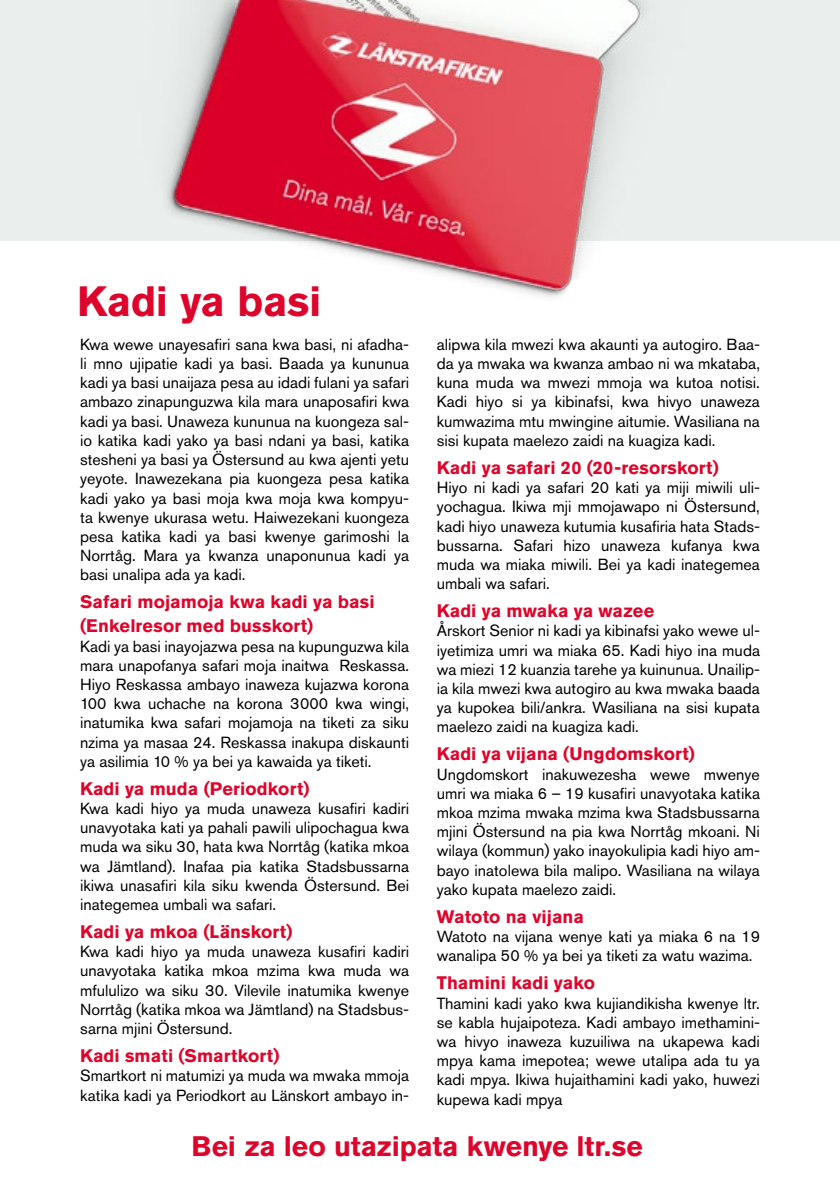
<style>
.page{position:relative;width:840px;height:1191px;background:#fff}
.page>*{position:absolute;margin:0;border:0;box-sizing:border-box;transform-origin:0 0}
.t1{font:700 42px "Akzidenz Grotesk Std";letter-spacing:-.01em;color:#dd052b}
.t2{font:700 28px "Akzidenz Grotesk Std";letter-spacing:-.005em;color:#dd052b}
.t3{font:700 18px/24px "Akzidenz Grotesk Std";letter-spacing:.005em;color:#dd052b}
.t4{font:16px/19.2px "Akzidenz Grotesk Std";color:#000;text-align:justify}
</style>
<div class="page">
<img style="left:0;top:0;width:839px;height:297px">
<h1 class="t1" style="left:77px;top:277px;width:245px">Kadi ya basi</h1>
<p class="t4" style="left:80px;top:334px;width:330px">Kwa wewe unayesafiri sana kwa basi, ni afadha&shy;li mno ujipatie kadi ya basi. Baada ya kununua kadi ya basi unaijaza pesa au idadi fulani ya safari ambazo zinapunguzwa kila mara unaposafiri kwa kadi ya basi. Unaweza kununua na kuongeza sal&shy;io katika kadi yako ya basi ndani ya basi, katika stesheni ya basi ya Östersund au kwa ajenti yetu yeyote. Inawezekana pia kuongeza pesa katika kadi yako ya basi moja kwa moja kwa kompyu&shy;ta kwenye ukurasa wetu. Haiwezekani kuongeza pesa katika kadi ya basi kwenye garimoshi la Norrtåg. Mara ya kwanza unaponunua kadi ya basi unalipa ada ya kadi.</p>
<p class="t3" style="left:80px;top:590px;width:296px">Safari mojamoja kwa kadi ya basi (Enkelresor med busskort)</p>
<p class="t4" style="left:80px;top:636px;width:330px">Kadi ya basi inayojazwa pesa na kupunguzwa kila mara unapofanya safari moja inaitwa Reskassa.<br>Hiyo Reskassa ambayo inaweza kujazwa korona 100 kwa uchache na korona 3000 kwa wingi, inatumika kwa safari mojamoja na tiketi za siku nzima ya masaa 24. Reskassa inakupa diskaunti ya asilimia 10 % ya bei ya kawaida ya tiketi.</p>
<p class="t3" style="left:80px;top:776px;width:231px">Kadi ya muda (Periodkort)</p>
<p class="t4" style="left:80px;top:798px;width:330px">Kwa kadi hiyo ya muda unaweza kusafiri kadiri unavyotaka kati ya pahali pawili ulipochagua kwa muda wa siku 30, hata kwa Norrtåg (katika mkoa wa Jämtland). Inafaa pia katika Stadsbussarna ikiwa unasafiri kila siku kwenda Östersund. Bei inategemea umbali wa safari.</p>
<p class="t3" style="left:80px;top:919px;width:214px">Kadi ya mkoa (Länskort)</p>
<p class="t4" style="left:80px;top:942px;width:330px">Kwa kadi hiyo ya muda unaweza kusafiri kadiri unavyotaka katika mkoa mzima kwa muda wa mfululizo wa siku 30. Vilevile inatumika kwenye Norrtåg (katika mkoa wa Jämtland) na Stadsbus&shy;sarna mjini Östersund.</p>
<p class="t3" style="left:80px;top:1043px;width:201px">Kadi smati (Smartkort)</p>
<p class="t4" style="left:80px;top:1066px;width:330px">Smartkort ni matumizi ya muda wa mwaka mmoja katika kadi ya Periodkort au Länskort ambayo in-</p>
<p class="t4" style="left:436px;top:334px;width:324px">alipwa kila mwezi kwa akaunti ya autogiro. Baa&shy;da ya mwaka wa kwanza ambao ni wa mkataba, kuna muda wa mwezi mmoja wa kutoa notisi.<br>Kadi hiyo si ya kibinafsi, kwa hivyo unaweza kumwazima mtu mwingine aitumie. Wasiliana na sisi kupata maelezo zaidi na kuagiza kadi.</p>
<p class="t3" style="left:436px;top:455px;width:283px">Kadi ya safari 20 (20-resorskort)</p>
<p class="t4" style="left:436px;top:478px;width:324px">Hiyo ni kadi ya safari 20 kati ya miji miwili uli&shy;yochagua. Ikiwa mji mmojawapo ni Östersund, kadi hiyo unaweza kutumia kusafiria hata Stads&shy;bussarna. Safari hizo unaweza kufanya kwa muda wa miaka miwili. Bei ya kadi inategemea umbali wa safari.</p>
<p class="t3" style="left:436px;top:599px;width:219px">Kadi ya mwaka ya wazee</p>
<p class="t4" style="left:436px;top:621px;width:324px">Årskort Senior ni kadi ya kibinafsi yako wewe ul&shy;iyetimiza umri wa miaka 65. Kadi hiyo ina muda wa miezi 12 kuanzia tarehe ya kuinunua. Unailip&shy;ia kila mwezi kwa autogiro au kwa mwaka baada ya kupokea bili/ankra. Wasiliana na sisi kupata maelezo zaidi na kuagiza kadi.</p>
<p class="t3" style="left:436px;top:742px;width:259px">Kadi ya vijana (Ungdomskort)</p>
<p class="t4" style="left:436px;top:764px;width:324px">Ungdomskort inakuwezesha wewe mwenye umri wa miaka 6 – 19 kusafiri unavyotaka katika mkoa mzima mwaka mzima kwa Stadsbussarna mjini Östersund na pia kwa Norrtåg mkoani. Ni wilaya (kommun) yako inayokulipia kadi hiyo am&shy;bayo inatolewa bila malipo. Wasiliana na wilaya yako kupata maelezo zaidi.</p>
<p class="t3" style="left:436px;top:904px;width:148px">Watoto na vijana</p>
<p class="t4" style="left:436px;top:926px;width:324px">Watoto na vijana wenye kati ya miaka 6 na 19 wanalipa 50 % ya bei ya tiketi za watu wazima.</p>
<p class="t3" style="left:436px;top:971px;width:160px">Thamini kadi yako</p>
<p class="t4" style="left:436px;top:993px;width:324px">Thamini kadi yako kwa kujiandikisha kwenye ltr. se kabla hujaipoteza. Kadi ambayo imethamini&shy;wa hivyo inaweza kuzuiliwa na ukapewa kadi mpya kama imepotea; wewe utalipa ada tu ya kadi mpya. Ikiwa hujaithamini kadi yako, huwezi kupewa kadi mpya</p>
<h2 class="t2" style="left:191px;top:1129px;width:452px">Bei za leo utazipata kwenye ltr.se</h2>
</div>
